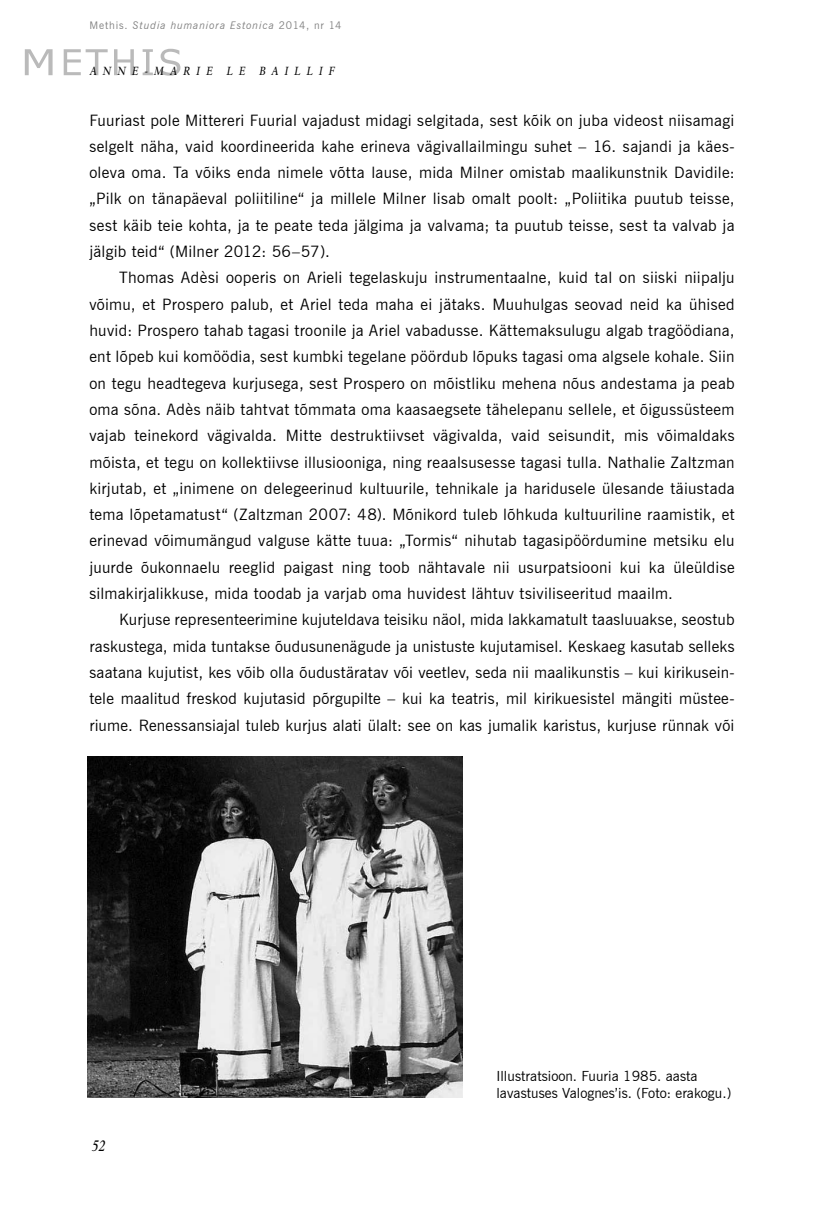
<style>
.page{position:relative;width:819px;height:1216px;background:#fff}
.page>*{position:absolute;margin:0;border:0;box-sizing:border-box;transform-origin:0 0}
.t1{font:15.75px/26.2px "News Gothic BT";letter-spacing:.015em;color:#000;text-align:justify}
.t2{font:italic 14.7px "Rawlinson";color:#000;scale:.83 1}
.t3{font:14px/16.8px "News Gothic BT";letter-spacing:.005em;color:#000}
.t4{font:italic 11.55px "Rawlinson";color:#000;scale:.83 1}
.t5{font:italic 10.5px "News Gothic BT";letter-spacing:.075em;color:#808080}
.s1{font-style:normal}
</style>
<div class="page">
<svg style="left:25px;top:49px;width:155px;height:27px"></svg>
<img style="left:88px;top:756px;width:374px;height:341px">
<p class="t5" style="left:89px;top:19px;width:254px"><span class="s1">Methis.</span> Studia humaniora Estonica <span class="s1">2014, nr 14</span></p>
<p class="t4" style="left:89px;top:66px;width:299px">A NNE-MA R IE LE BA ILLIF</p>
<p class="t1" style="left:89px;top:107px;width:646px">Fuuriast pole Mittereri Fuurial vajadust midagi selgitada, sest kõik on juba videost niisamagi selgelt näha, vaid koordineerida kahe erineva vägivallailmingu suhet – 16. sajandi ja käes&shy;oleva oma. Ta võiks enda nimele võtta lause, mida Milner omistab maalikunstnik Davidile: „Pilk on tänapäeval poliitiline“ ja millele Milner lisab omalt poolt: „Poliitika puutub teisse, sest käib teie kohta, ja te peate teda jälgima ja valvama; ta puutub teisse, sest ta valvab ja jälgib teid“ (Milner 2012: 56–57).</p>
<p class="t1" style="left:89px;top:264px;width:647px;text-indent:30px">Thomas Adèsi ooperis on Arieli tegelaskuju instrumentaalne, kuid tal on siiski niipalju võimu, et Prospero palub, et Ariel teda maha ei jätaks. Muuhulgas seovad neid ka ühised huvid: Prospero tahab tagasi troonile ja Ariel vabadusse. Kättemaksulugu algab tragöödiana, ent lõpeb kui komöödia, sest kumbki tegelane pöördub lõpuks tagasi oma algsele kohale. Siin on tegu headtegeva kurjusega, sest Prospero on mõistliku mehena nõus andestama ja peab oma sõna. Adès näib tahtvat tõmmata oma kaasaegsete tähelepanu sellele, et õigussüsteem vajab teinekord vägivalda. Mitte destruktiivset vägivalda, vaid seisundit, mis võimaldaks mõista, et tegu on kollektiivse illusiooniga, ning reaalsusesse tagasi tulla. Nathalie Zaltzman kirjutab, et „inimene on delegeerinud kultuurile, tehnikale ja haridusele ülesande täiustada tema lõpetamatust“ (Zaltzman 2007: 48). Mõnikord tuleb lõhkuda kultuuriline raamistik, et erinevad võimumängud valguse kätte tuua: „Tormis“ nihutab tagasipöördumine metsiku elu juurde õukonnaelu reeglid paigast ning toob nähtavale nii usurpatsiooni kui ka üleüldise silmakirjalikkuse, mida toodab ja varjab oma huvidest lähtuv tsiviliseeritud maailm.</p>
<p class="t1" style="left:89px;top:606px;width:647px;text-indent:30px">Kurj use representeerimine kujuteldava teisiku näol, mida lakkamatult taasluuakse, seostub raskustega, mida tuntakse õudusunenägude ja unistuste kujutamisel. Keskaeg kasutab selleks saatana kujutist, kes võib olla õudustäratav või veetlev, seda nii maalikunstis – kui kirikusein&shy;tele maalitud freskod kujutasid põrgupilte – kui ka teatris, mil kirikuesistel mängiti müstee&shy;riume. Renessansiajal tuleb kurjus alati ülalt: see on kas jumalik karistus, kurjuse rünnak või</p>
<p class="t2" style="left:91px;top:1140px;width:20px">52</p>
<p class="t3" style="left:496px;top:1067px;width:236px">Illustratsioon. Fuuria 1985. aasta lavastuses Valognes’is. (Foto: erakogu.)</p>
</div>
